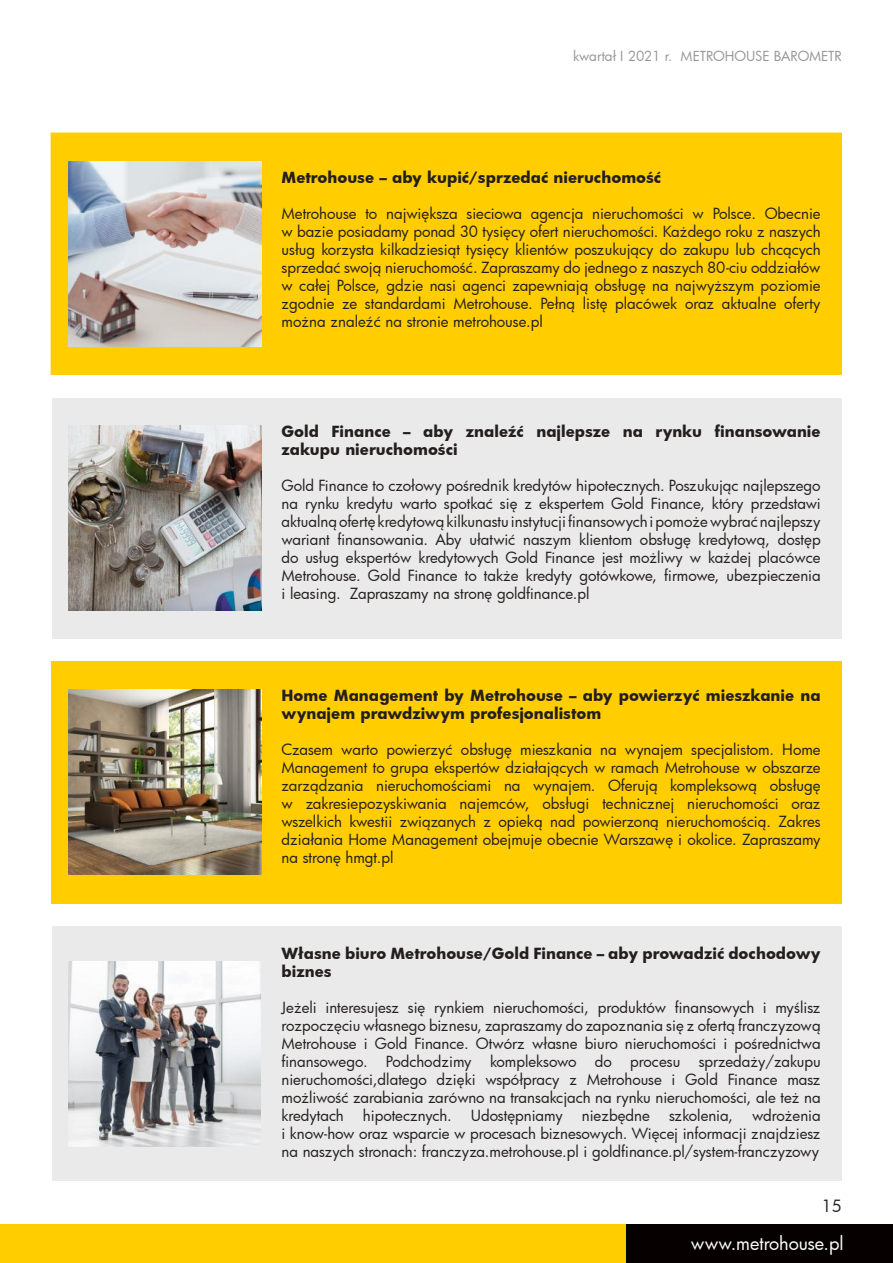
<style>
.page{position:relative;width:893px;height:1263px;background:#fff}
.page>*{position:absolute;margin:0;border:0;box-sizing:border-box;transform-origin:0 0}
.t1{font:18px "Futura";letter-spacing:-.005em;color:#fff}
.t2{font:16.5px "Futura";color:#241f1f}
.t3{font:15px/18px "Futura";color:#241f1f;text-align:justify}
.t4{font:700 15px/18px "Futura";color:#241f1f}
.t5{font:13.5px "Futura";color:#969698}
</style>
<div class="page">
<div style="left:0;top:1225px;width:645px;height:38px;background:#ffcd00"></div>
<div style="left:626px;top:1225px;width:267px;height:38px;background:#070000"></div>
<div style="left:51px;top:133px;width:791px;height:242px;background:#ffcd00;border:2px solid #ffcd00"></div>
<img style="left:69px;top:161px;width:192px;height:185px">
<div style="left:52px;top:398px;width:789px;height:241px;background:#ebeaea"></div>
<img style="left:69px;top:425px;width:192px;height:186px">
<div style="left:51px;top:661px;width:791px;height:243px;background:#ffcd00"></div>
<img style="left:69px;top:690px;width:192px;height:184px">
<div style="left:52px;top:927px;width:789px;height:254px;background:#ebeaea"></div>
<img style="left:68px;top:961px;width:192px;height:185px">
<p class="t5" style="left:573px;top:47px;width:270px">kwartał I 2021 r. METROHOUSE BAROMETR</p>
<p class="t4" style="left:281px;top:168px;width:381px">Metrohouse – aby kupić/sprzedać nieruchomość</p>
<p class="t3" style="left:281px;top:204px;width:541px">Metrohouse to największa sieciowa agencja nieruchomości w Polsce. Obecnie w bazie posiadamy ponad 30 tysięcy ofert nieruchomości. Każdego roku z naszych usług korzysta kilkadziesiąt tysięcy klientów poszukujący do zakupu lub chcących sprzedać swoją nieruchomość. Zapraszamy do jednego z naszych 80-ciu oddziałów w całej Polsce, gdzie nasi agenci zapewniają obsługę na najwyższym poziomie zgodnie ze standardami Metrohouse. Pełną listę placówek oraz aktualne oferty można znaleźć na stronie metrohouse.pl</p>
<p class="t4" style="left:281px;top:422px;width:541px">Gold Finance – aby znaleźć najlepsze na rynku finansowanie zakupu nieruchomości</p>
<p class="t3" style="left:281px;top:476px;width:541px">Gold Finance to czołowy pośrednik kredytów hipotecznych. Poszukując najlepszego na rynku kredytu warto spotkać się z ekspertem Gold Finance, który przedstawi aktualną ofertę kredytową kilkunastu instytucji finansowych i pomoże wybrać najlepszy wariant finansowania. Aby ułatwić naszym klientom obsługę kredytową, dostęp do usług ekspertów kredytowych Gold Finance jest możliwy w każdej placówce Metrohouse. Gold Finance to także kredyty gotówkowe, firmowe, ubezpieczenia i leasing. Zapraszamy na stronę goldfinance.pl</p>
<p class="t4" style="left:281px;top:686px;width:541px">Home Management by Metrohouse – aby powierzyć mieszkanie na wynajem prawdziwym profesjonalistom</p>
<p class="t3" style="left:281px;top:740px;width:541px">Czasem warto powierzyć obsługę mieszkania na wynajem specjalistom. Home Management to grupa ekspertów działających w ramach Metrohouse w obszarze zarządzania nieruchomościami na wynajem. Oferują kompleksową obsługę w zakresiepozyskiwania najemców, obsługi technicznej nieruchomości oraz wszelkich kwestii związanych z opieką nad powierzoną nieruchomością. Zakres działania Home Management obejmuje obecnie Warszawę i okolice. Zapraszamy na stronę hmgt.pl</p>
<p class="t4" style="left:281px;top:944px;width:541px">Własne biuro Metrohouse/Gold Finance – aby prowadzić dochodowy biznes</p>
<p class="t3" style="left:281px;top:998px;width:541px">Jeżeli interesujesz się rynkiem nieruchomości, produktów finansowych i myślisz rozpoczęciu własnego biznesu, zapraszamy do zapoznania się z ofertą franczyzową Metrohouse i Gold Finance. Otwórz własne biuro nieruchomości i pośrednictwa finansowego. Podchodzimy kompleksowo do procesu sprzedaży/zakupu nieruchomości,dlatego dzięki współpracy z Metrohouse i Gold Finance masz możliwość zarabiania zarówno na transakcjach na rynku nieruchomości, ale też na kredytach</p>
<p class="t3" style="left:281px;top:1106px;width:541px;text-indent:471px">wdrożenia i know-how oraz wsparcie w procesach biznesowych. Więcej informacji znajdziesz na naszych stronach: franczyza.metrohouse.pl i goldfinance.pl/system-franczyzowy</p>
<p class="t3" style="left:363px;top:1106px;width:90px">hipotecznych.</p>
<p class="t3" style="left:471px;top:1106px;width:94px">Udostępniamy</p>
<p class="t3" style="left:582px;top:1106px;width:70px">niezbędne</p>
<p class="t3" style="left:669px;top:1106px;width:65px">szkolenia,</p>
<p class="t2" style="left:822px;top:1195px;width:22px">15</p>
<p class="t1" style="left:691px;top:1231px;width:154px">www.metrohouse.pl</p>
</div>
